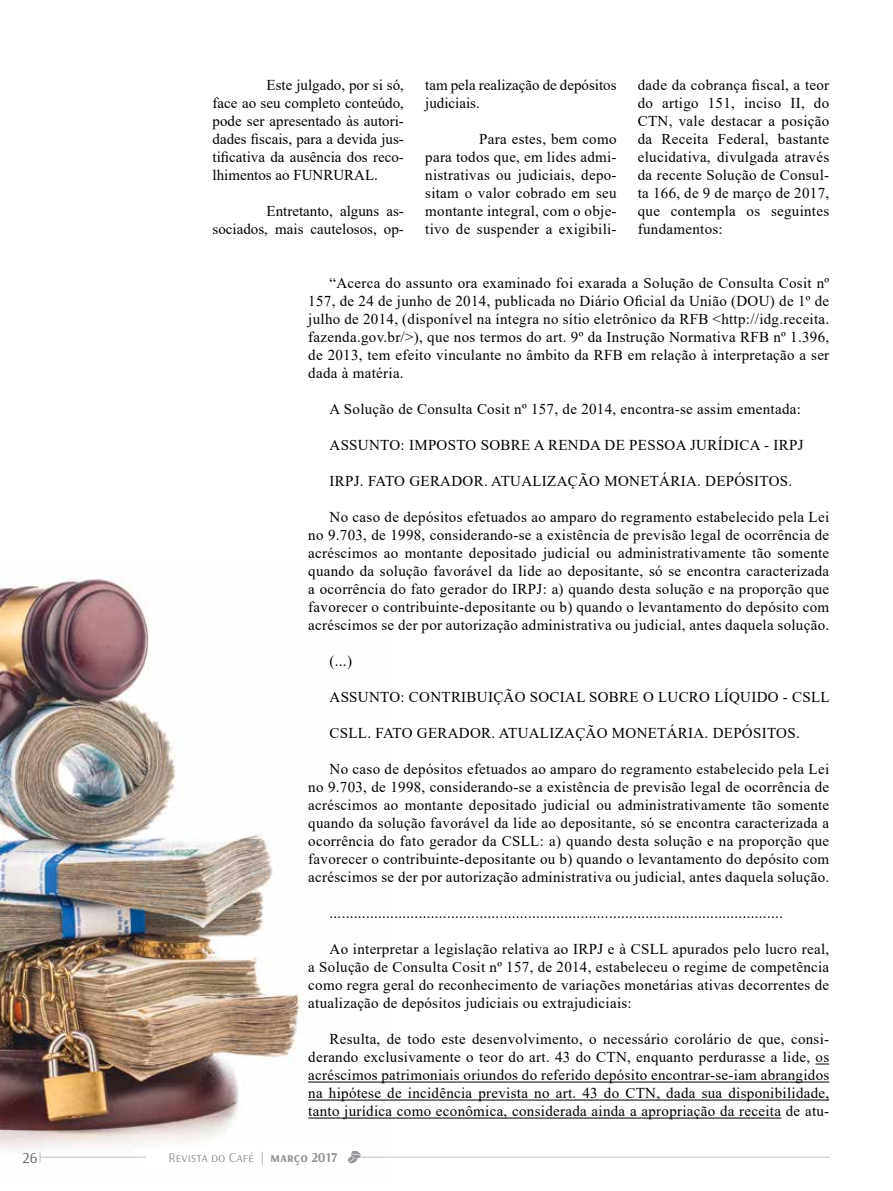
<style>
.page{position:relative;width:893px;height:1191px;background:#fff}
.page>*{position:absolute;margin:0;border:0;box-sizing:border-box;transform-origin:0 0}
.t1{font:15px/18px "Times New Roman";letter-spacing:.02em;color:#000;text-align:justify}
.t2{font:15px/18px "Times New Roman";color:#000;text-align:right}
.t3{font:15px "Arsenal";color:#58595b}
.t4{font:13.5px "Arsenal";color:#939598}
.s1{font-weight:700}
</style>
<div class="page">
<img style="left:0;top:577px;width:389px;height:586px">
<svg style="left:815px;top:1063px;width:14px;height:1px"></svg>
<hr style="left:308px;top:1081px;width:521px;height:1px;background:#000">
<hr style="left:308px;top:1099px;width:521px;height:1px;background:#000">
<hr style="left:308px;top:1117px;width:473px;height:1px;background:#000">
<hr style="left:40px;top:1157px;width:789px;height:1px;background:#bcbec0">
<div style="left:146px;top:1148px;width:213px;height:18px;background:#fff"></div>
<svg style="left:348px;top:1150px;width:13px;height:13px"></svg>
<p class="t1" style="left:213px;top:76px;width:193px;text-indent:54px">Este julgado, por si só, face ao seu completo conteúdo, pode ser apresentado às autori&shy;dades fiscais, para a devida jus&shy;tificativa da ausência dos reco&shy;lhimentos ao FUNRURAL.</p>
<p class="t2" style="left:213px;top:202px;width:193px">Entretanto, alguns as&shy;sociados, mais cautelosos, op-</p>
<p class="t2" style="left:425px;top:76px;width:193px;text-align:left">tam pela realização de depósitos judiciais.</p>
<p class="t1" style="left:425px;top:130px;width:193px;text-indent:54px">Para estes, bem como para todos que, em lides admi&shy;nistrativas ou judiciais, depo&shy;sitam o valor cobrado em seu montante integral, com o obje&shy;tivo de suspender a exigibili-</p>
<p class="t1" style="left:638px;top:76px;width:193px">dade da cobrança fiscal, a teor do artigo 151, inciso II, do CTN, vale destacar a posição da Receita Federal, bastante elucidativa, divulgada através da recente Solução de Consul&shy;ta 166, de 9 de março de 2017, que contempla os seguintes fundamentos:</p>
<p class="t1" style="left:308px;top:274px;width:522px;text-indent:21px">“Acerca do assunto ora examinado foi exarada a Solução de Consulta Cosit nº 157, de 24 de junho de 2014, publicada no Diário Oficial da União (DOU) de 1º de julho de 2014, (disponível na íntegra no sítio eletrônico da RFB &lt;http://idg.receita. fazenda.gov.br/&gt;), que nos termos do art. 9º da Instrução Normativa RFB nº 1.396, de 2013, tem efeito vinculante no âmbito da RFB em relação à interpretação a ser dada à matéria.</p>
<p class="t1" style="left:330px;top:400px;width:473px">A Solução de Consulta Cosit nº 157, de 2014, encontra-se assim ementada:</p>
<p class="t1" style="left:330px;top:436px;width:475px">ASSUNTO: IMPOSTO SOBRE A RENDA DE PESSOA JURÍDICA - IRPJ</p>
<p class="t1" style="left:330px;top:472px;width:464px">IRPJ. FATO GERADOR. ATUALIZAÇÃO MONETÁRIA. DEPÓSITOS.</p>
<p class="t1" style="left:308px;top:508px;width:522px;text-indent:21px">No caso de depósitos efetuados ao amparo do regramento estabelecido pela Lei no 9.703, de 1998, considerando-se a existência de previsão legal de ocorrência de acréscimos ao montante depositado judicial ou administrativamente tão somente quando da solução favorável da lide ao depositante, só se encontra caracterizada a ocorrência do fato gerador do IRPJ: a) quando desta solução e na proporção que favorecer o contribuinte-depositante ou b) quando o levantamento do depósito com acréscimos se der por autorização administrativa ou judicial, antes daquela solução.</p>
<p class="t1" style="left:330px;top:652px;width:24px">(...)</p>
<p class="t1" style="left:330px;top:688px;width:502px">ASSUNTO: CONTRIBUIÇÃO SOCIAL SOBRE O LUCRO LÍQUIDO - CSLL</p>
<p class="t1" style="left:330px;top:724px;width:472px">CSLL. FATO GERADOR. ATUALIZAÇÃO MONETÁRIA. DEPÓSITOS.</p>
<p class="t1" style="left:308px;top:760px;width:522px;text-indent:21px">No caso de depósitos efetuados ao amparo do regramento estabelecido pela Lei no 9.703, de 1998, considerando-se a existência de previsão legal de ocorrência de acréscimos ao montante depositado judicial ou administrativamente tão somente quando da solução favorável da lide ao depositante, só se encontra caracterizada a ocorrência do fato gerador da CSLL: a) quando desta solução e na proporção que favorecer o contribuinte-depositante ou b) quando o levantamento do depósito com acréscimos se der por autorização administrativa ou judicial, antes daquela solução.</p>
<p class="t1" style="left:330px;top:904px;width:455px">................................................................................................................</p>
<p class="t1" style="left:308px;top:940px;width:522px;text-indent:21px">Ao interpretar a legislação relativa ao IRPJ e à CSLL apurados pelo lucro real, a Solução de Consulta Cosit nº 157, de 2014, estabeleceu o regime de competência como regra geral do reconhecimento de variações monetárias ativas decorrentes de atualização de depósitos judiciais ou extrajudiciais:</p>
<p class="t1" style="left:308px;top:1030px;width:522px;text-indent:21px">Resulta, de todo este desenvolvimento, o necessário corolário de que, consi&shy;derando exclusivamente o teor do art. 43 do CTN, enquanto perdurasse a lide, os acréscimos patrimoniais oriundos do referido depósito encontrar-se-iam abrangidos na hipótese de incidência prevista no art. 43 do CTN, dada sua disponibilidade, tanto jurídica como econômica, considerada ainda a apropriação da receita de atu-</p>
<p class="t3" style="left:22px;top:1147px;width:17px">26</p>
<p class="t4" style="left:168px;top:1147px;width:170px">Revista do Café | <span class="s1">março 2017</span></p>
</div>
